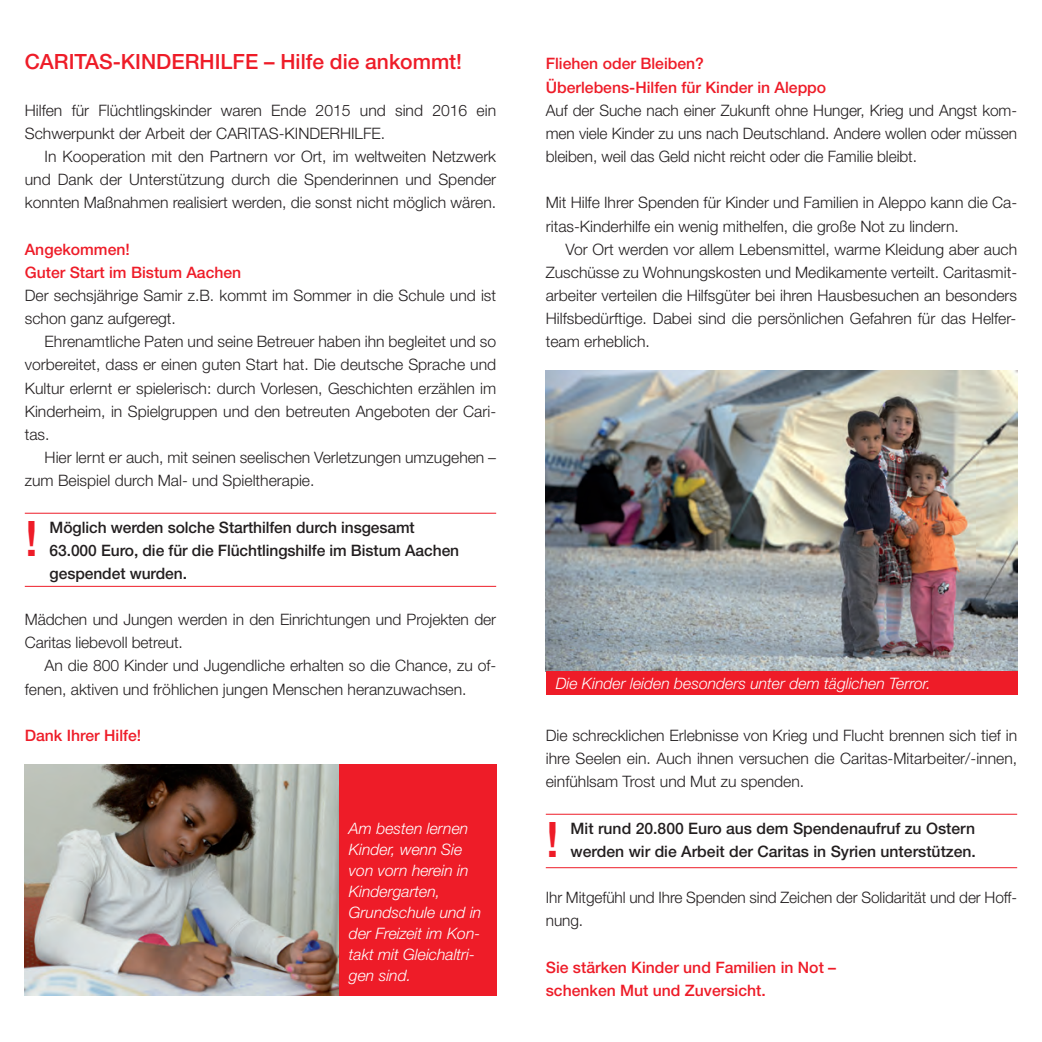
<style>
.page{position:relative;width:1042px;height:1042px;background:#fff}
.page>*{position:absolute;margin:0;border:0;box-sizing:border-box;transform-origin:0 0}
.t1{font:500 49px "Helvetica Neue";color:#ee1c28}
.t2{font:500 21px "Helvetica Neue";color:#ee1c28}
.t3{font:300 15.75px/23.1px "Helvetica Neue";color:#231f20}
.t4{font:500 15.75px/23.1px "Helvetica Neue";letter-spacing:-.005em;color:#231f20}
.t5{font:italic 300 15.75px/21px "Helvetica Neue";color:#fff}
.t6{font:500 15.75px/23.1px "Helvetica Neue";color:#ee1c28}
</style>
<div class="page">
<img style="left:25px;top:764px;width:314px;height:231px">
<hr style="left:25px;top:513px;width:471px;height:1px;background:#ee1c28">
<hr style="left:25px;top:586px;width:471px;height:1px;background:#ee1c28">
<hr style="left:546px;top:814px;width:471px;height:1px;background:#ee1c28">
<hr style="left:546px;top:867px;width:471px;height:1px;background:#ee1c28">
<div style="left:339px;top:764px;width:157px;height:231px;background:#ee1c28"></div>
<img style="left:546px;top:370px;width:471px;height:301px">
<div style="left:546px;top:671px;width:471px;height:23px;background:#ee1c28"></div>
<h2 class="t2" style="left:25px;top:49px;width:439px">CARITAS-KINDERHILFE – Hilfe die ankommt!</h2>
<p class="t3" style="left:25px;top:98px;width:473px">Hilfen für Flüchtlingskinder waren Ende 2015 und sind 2016 ein<br>Schwerpunkt der Arbeit der CARITAS-KINDERHILFE.</p>
<p class="t3" style="left:25px;top:145px;width:473px;text-align:justify;text-indent:20px">In Kooperation mit den Partnern vor Ort, im weltweiten Netzwerk und Dank der Unterstützung durch die Spenderinnen und Spender konnten Maßnahmen realisiert werden, die sonst nicht möglich wären.</p>
<p class="t6" style="left:25px;top:237px;width:218px">Angekommen!<br>Guter Start im Bistum Aachen</p>
<p class="t3" style="left:25px;top:283px;width:473px">Der sechsjährige Samir z.B. kommt im Sommer in die Schule und ist schon ganz aufgeregt.</p>
<p class="t3" style="left:25px;top:330px;width:473px;text-align:justify;text-indent:20px">Ehrenamtliche Paten und seine Betreuer haben ihn begleitet und so vorbereitet, dass er einen guten Start hat. Die deutsche Sprache und Kultur erlernt er spielerisch: durch Vorlesen, Geschichten erzählen im Kinderheim, in Spielgruppen und den betreuten Angeboten der Cari&shy;tas.</p>
<p class="t3" style="left:25px;top:445px;width:473px;text-indent:20px">Hier lernt er auch, mit seinen seelischen Verletzungen umzugehen – zum Beispiel durch Mal- und Spieltherapie.</p>
<p class="t4" style="left:50px;top:515px;width:367px">Möglich werden solche Starthilfen durch insgesamt</p>
<h1 class="t1" style="left:25px;top:509px;width:15px">!</h1>
<p class="t4" style="left:50px;top:538px;width:411px">63.000 Euro, die für die Flüchtlingshilfe im Bistum Aachen gespendet wurden.</p>
<p class="t3" style="left:25px;top:608px;width:473px">Mädchen und Jungen werden in den Einrichtungen und Projekten der<br>Caritas liebevoll betreut.</p>
<p class="t3" style="left:25px;top:654px;width:473px;text-indent:20px">An die 800 Kinder und Jugendliche erhalten so die Chance, zu of&shy;fenen, aktiven und fröhlichen jungen Menschen heranzuwachsen.</p>
<p class="t6" style="left:25px;top:723px;width:118px">Dank Ihrer Hilfe!</p>
<p class="t5" style="left:349px;top:817px;width:134px">Am besten lernen<br>Kinder, wenn Sie von vorn herein in<br>Kindergarten,<br>Grundschule und in der Freizeit im Kon&shy;takt mit Gleichaltri&shy;gen sind.</p>
<p class="t6" style="left:546px;top:52px;width:282px">Fliehen oder Bleiben?<br>Überlebens-Hilfen für Kinder in Aleppo</p>
<p class="t3" style="left:546px;top:98px;width:473px;text-align:justify">Auf der Suche nach einer Zukunft ohne Hunger, Krieg und Angst kom&shy;men viele Kinder zu uns nach Deutschland. Andere wollen oder müssen bleiben, weil das Geld nicht reicht oder die Familie bleibt.</p>
<p class="t3" style="left:546px;top:191px;width:473px">Mit Hilfe Ihrer Spenden für Kinder und Familien in Aleppo kann die Ca&shy;ritas-Kinderhilfe ein wenig mithelfen, die große Not zu lindern.</p>
<p class="t3" style="left:546px;top:237px;width:473px;text-align:justify;text-indent:20px">Vor Ort werden vor allem Lebensmittel, warme Kleidung aber auch Zuschüsse zu Wohnungskosten und Medikamente verteilt. Caritasmit&shy;arbeiter verteilen die Hilfsgüter bei ihren Hausbesuchen an besonders Hilfsbedürftige. Dabei sind die persönlichen Gefahren für das Helfer&shy;team erheblich.</p>
<p class="t5" style="left:556px;top:672px;width:376px">Die Kinder leiden besonders unter dem täglichen Terror.</p>
<p class="t3" style="left:546px;top:723px;width:473px;text-align:justify">Die schrecklichen Erlebnisse von Krieg und Flucht brennen sich tief in ihre Seelen ein. Auch ihnen versuchen die Caritas-Mitarbeiter/-innen, einfühlsam Trost und Mut zu spenden.</p>
<p class="t4" style="left:570px;top:816px;width:406px">Mit rund 20.800 Euro aus dem Spendenaufruf zu Ostern</p>
<h1 class="t1" style="left:546px;top:810px;width:15px">!</h1>
<p class="t4" style="left:570px;top:839px;width:407px">werden wir die Arbeit der Caritas in Syrien unterstützen.</p>
<p class="t3" style="left:546px;top:885px;width:473px">Ihr Mitgefühl und Ihre Spenden sind Zeichen der Solidarität und der Hoff&shy;nung.</p>
<p class="t6" style="left:546px;top:955px;width:292px">Sie stärken Kinder und Familien in Not – schenken Mut und Zuversicht.</p>
</div>
